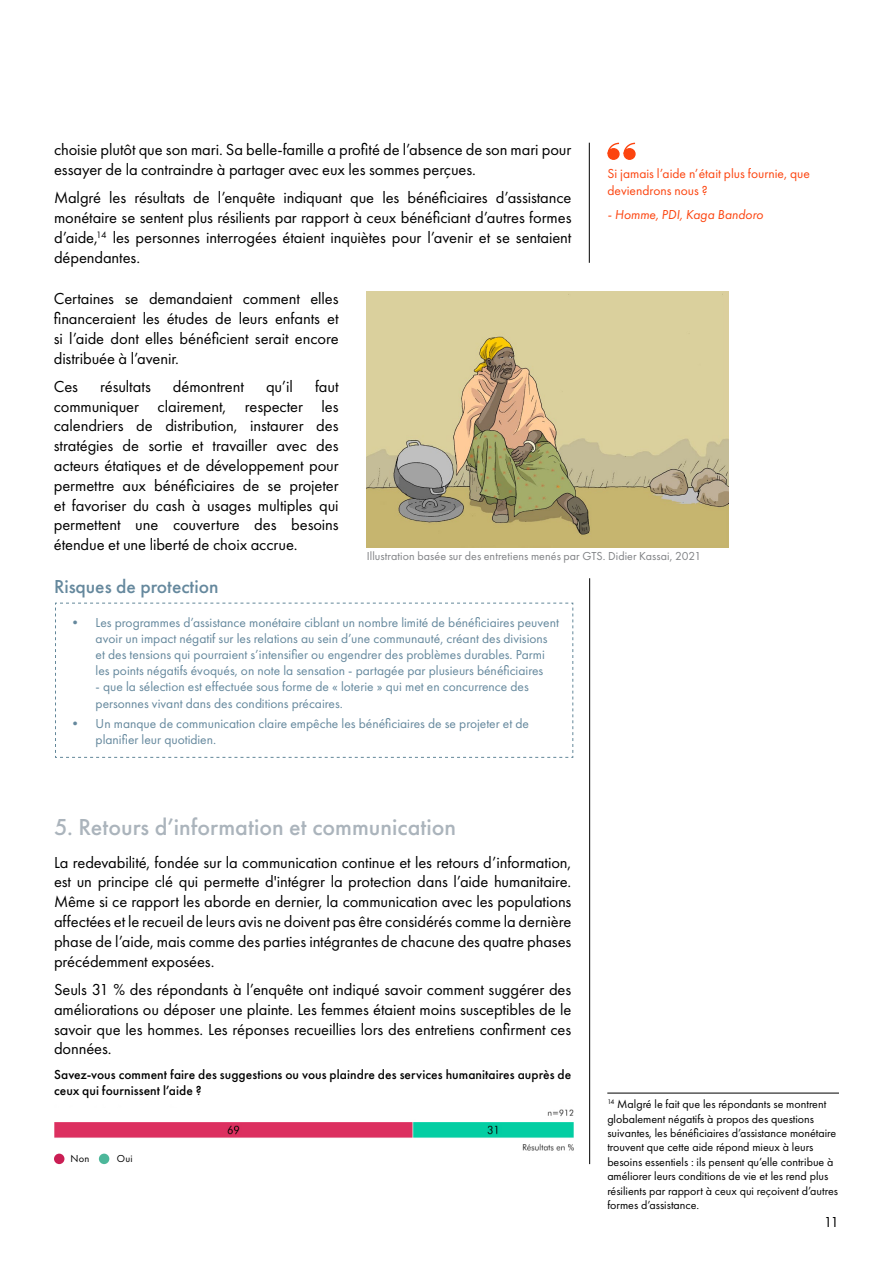
<style>
.page{position:relative;width:893px;height:1263px;background:#fff}
.page>*{position:absolute;margin:0;border:0;box-sizing:border-box;transform-origin:0 0}
.Heading_2{font:500 24px "Futura PT";color:#abb4bc}
.sub_bullets{font:500 19.5px "Futura PT";color:#65889d}
.Text{font:16.5px/19.8px "Futura PT";letter-spacing:-.005em;color:#000;text-align:justify}
.t1{font:15px "Futura PT";color:#000}
.t2{font:13.5px/16.2px "Futura PT";color:#65889d}
.Text-2{font:500 13.5px/16.2px "Futura PT";letter-spacing:.005em;color:#000}
.Text-3{font:13.5px/16.2px "Futura PT";color:#fc440f}
.Text-4{font:italic 13.5px "Futura PT";color:#fc440f}
.Footnote{font:12px/14.4px "Futura PT";color:#000}
.Text-5{font:12px "Futura PT";letter-spacing:.005em;color:#808285}
.t3{font:10.5px "Futura PT";letter-spacing:.025em;color:#000}
</style>
<div class="page">
<hr style="left:589px;top:143px;width:1px;height:120px;background:#000">
<img style="left:367px;top:291px;width:362px;height:256px">
<hr style="left:589px;top:578px;width:1px;height:586px;background:#000">
<svg style="left:55px;top:602px;width:519px;height:156px"></svg>
<div style="left:608px;top:149px;width:11px;height:10px;background:#fc440f;border-radius:50%"></div>
<div style="left:607px;top:148px;width:13px;height:12px;border:1px solid #fc440f;border-radius:50%"></div>
<div style="left:624px;top:149px;width:11px;height:10px;background:#fc440f;border-radius:50%"></div>
<div style="left:623px;top:148px;width:13px;height:12px;border:1px solid #fc440f;border-radius:50%"></div>
<svg style="left:607px;top:142px;width:29px;height:13px"></svg>
<img style="left:54px;top:1109px;width:519px;height:42px">
<div style="left:54px;top:1153px;width:10px;height:11px;background:#ca1e54;border-radius:50%"></div>
<div style="left:99px;top:1153px;width:10px;height:11px;background:#4cb79a;border-radius:50%"></div>
<div style="left:54px;top:1108px;width:133px;height:11px;background:#fff"></div>
<hr style="left:607px;top:1093px;width:232px;height:1px;background:#000">
<p class="Text" style="left:54px;top:140px;width:519px">choisie plutôt que son mari. Sa belle-famille a profité de l’absence de son mari pour essayer de la contraindre à partager avec eux les sommes perçues.</p>
<p class="Text" style="left:54px;top:188px;width:519px">Malgré les résultats de l’enquête indiquant que les bénéficiaires d’assistance monétaire se sentent plus résilients par rapport à ceux bénéficiant d’autres formes d’aide,<sup>14</sup> les personnes interrogées étaient inquiètes pour l’avenir et se sentaient dépendantes.</p>
<p class="Text-3" style="left:607px;top:166px;width:204px">Si jamais l’aide n’était plus fournie, que deviendrons nous ?</p>
<p class="Text-4" style="left:607px;top:207px;width:157px">- Homme, PDI, Kaga Bandoro</p>
<p class="Text" style="left:54px;top:289px;width:286px">Certaines se demandaient comment elles financeraient les études de leurs enfants et si l’aide dont elles bénéficient serait encore distribuée à l’avenir.</p>
<p class="Text" style="left:54px;top:376px;width:26px">Ces</p>
<p class="Text" style="left:100px;top:376px;width:52px">résultats</p>
<p class="Text" style="left:173px;top:376px;width:72px">démontrent</p>
<p class="Text" style="left:266px;top:376px;width:28px">qu’il</p>
<p class="Text" style="left:54px;top:376px;width:286px;text-indent:261px">faut communiquer clairement, respecter les calendriers de distribution, instaurer des stratégies de sortie et travailler avec des acteurs étatiques et de développement pour permettre aux bénéficiaires de se projeter et favoriser du cash à usages multiples qui permettent une couverture des besoins étendue et une liberté de choix accrue.</p>
<p class="sub_bullets" style="left:54px;top:575px;width:166px">Risques de protection</p>
<p class="Text-5" style="left:367px;top:549px;width:336px">Illustration basée sur des entretiens menés par GTS. Didier Kassai, 2021</p>
<p class="t2" style="left:96px;top:614px;width:465px;text-indent:-27px">• Les programmes d’assistance monétaire ciblant un nombre limité de bénéficiaires peuvent avoir un impact négatif sur les relations au sein d’une communauté, créant des divisions et des tensions qui pourraient s’intensifier ou engendrer des problèmes durables. Parmi les points négatifs évoqués, on note la sensation - partagée par plusieurs bénéficiaires</p>
<p class="t2" style="left:96px;top:679px;width:435px">- que la sélection est effectuée sous forme de « loterie » qui met en concurrence des personnes vivant dans des conditions précaires.</p>
<p class="t2" style="left:96px;top:715px;width:435px;text-indent:-27px">• Un manque de communication claire empêche les bénéficiaires de se projeter et de planifier leur quotidien.</p>
<p class="Heading_2" style="left:54px;top:812px;width:404px">5. Retours d’information et communication</p>
<p class="Text" style="left:54px;top:852px;width:519px">La redevabilité, fondée sur la communication continue et les retours d’information, est un principe clé qui permette d'intégrer la protection dans l’aide humanitaire.<br>Même si ce rapport les aborde en dernier, la communication avec les populations affectées et le recueil de leurs avis ne doivent pas être considérés comme la dernière phase de l’aide, mais comme des parties intégrantes de chacune des quatre phases précédemment exposées.</p>
<p class="Text" style="left:54px;top:979px;width:519px">Seuls 31 % des répondants à l’enquête ont indiqué savoir comment suggérer des améliorations ou déposer une plainte. Les femmes étaient moins susceptibles de le savoir que les hommes. Les réponses recueillies lors des entretiens confirment ces données.</p>
<p class="Text-2" style="left:54px;top:1066px;width:519px">Savez-vous comment faire des suggestions ou vous plaindre des services humanitaires auprès de ceux qui fournissent l’aide ?</p>
<p class="t3" style="left:70px;top:1152px;width:20px">Non</p>
<p class="t3" style="left:117px;top:1152px;width:17px">Oui</p>
<p class="Footnote" style="left:607px;top:1097px;width:232px"><sup>14</sup> Malgré le fait que les répondants se montrent globalement négatifs à propos des questions suivantes, les bénéficiaires d’assistance monétaire trouvent que cette aide répond mieux à leurs besoins essentiels : ils pensent qu’elle contribue à améliorer leurs conditions de vie et les rend plus résilients par rapport à ceux qui reçoivent d’autres formes d’assistance.</p>
<p class="t1" style="left:824px;top:1213px;width:17px">11</p>
</div>
